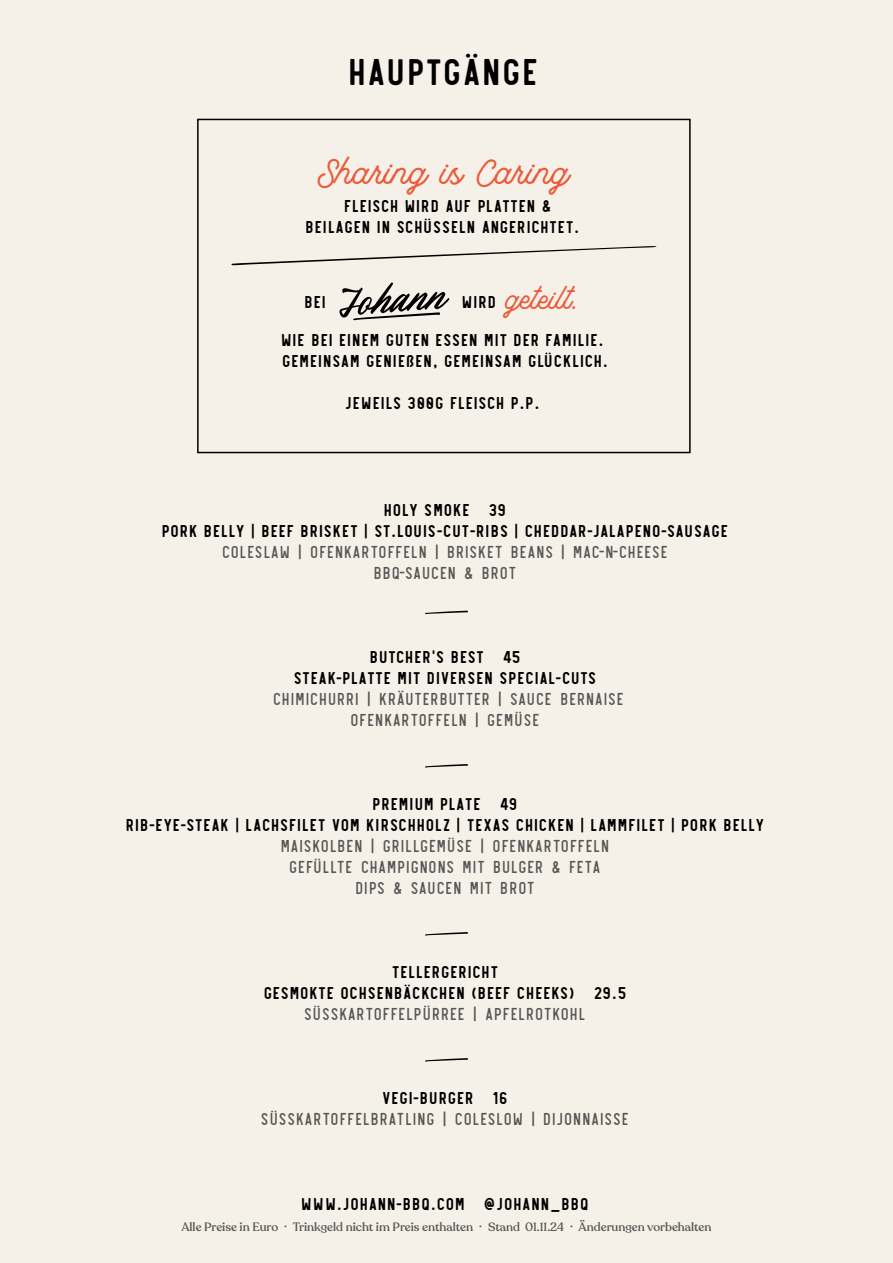
<style>
.page{position:relative;width:893px;height:1263px;background:#f5f1e9}
.page>*{position:absolute;margin:0;border:0;box-sizing:border-box;transform-origin:0 0}
.t1{font:39px "Madgue Script";color:#eb5a3a}
.t2{font:700 39px "Revelstoke";letter-spacing:-.03em;color:#000}
.t3{font:33px "Madgue Script";color:#eb5a3a}
.t4{font:700 18px/21px "Revelstoke";letter-spacing:-.02em;color:#000;text-align:center}
.t5{font:18px/21px "Revelstoke";letter-spacing:-.015em;color:#575756;text-align:center}
.t6{font:700 18px "Revelstoke";color:#000}
.t7{font:500 12px "Recoleta";color:#575756}
.s1{font-family:"Revelstoke";font-weight:700;font-size:18px;color:#000}
</style>
<div class="page">
<svg style="left:425px;top:611px;width:43px;height:3px"></svg>
<svg style="left:425px;top:764px;width:43px;height:4px"></svg>
<svg style="left:425px;top:932px;width:43px;height:4px"></svg>
<svg style="left:425px;top:1058px;width:43px;height:4px"></svg>
<svg style="left:231px;top:246px;width:425px;height:19px"></svg>
<div style="left:197px;top:119px;width:494px;height:334px;border:2px solid #000"></div>
<svg style="left:339px;top:282px;width:111px;height:38px"></svg>
<h1 class="t2" style="left:350px;top:50px;width:194px">HAUPTGÄNGE</h1>
<h1 class="t1" style="left:318px;top:149px;width:254px">Sharing is Caring</h1>
<p class="t4" style="left:307px;top:195px;width:276px;text-align:left;text-indent:38px">FLEISCH WIRD AUF PLATTEN &amp;<br>BEILAGEN IN SCHÜSSELN ANGERICHTET.</p>
<p class="t4" style="left:306px;top:291px;width:24px">BEI</p>
<h2 class="t3" style="left:463px;top:279px;width:114px"><span class="s1">WIRD</span> geteilt.</h2>
<p class="t4" style="left:282px;top:330px;width:329px;text-align:left">WIE BEI EINEM GUTEN ESSEN MIT DER FAMILIE.<br>GEMEINSAM GENIEßEN, GEMEINSAM GLÜCKLICH.</p>
<p class="t4" style="left:346px;top:393px;width:197px">JEWEILS 300G FLEISCH P.P.</p>
<p class="t4" style="left:163px;top:499px;width:569px">HOLY SMOKE 39<br>PORK BELLY | BEEF BRISKET | ST.LOUIS-CUT-RIBS | CHEDDAR-JALAPENO-SAUSAGE</p>
<p class="t5" style="left:223px;top:541px;width:448px">COLESLAW | OFENKARTOFFELN | BRISKET BEANS | MAC-N-CHEESE<br>BBQ-SAUCEN &amp; BROT</p>
<p class="t4" style="left:295px;top:646px;width:305px">BUTCHER’S BEST 45<br>STEAK-PLATTE MIT DIVERSEN SPECIAL-CUTS</p>
<p class="t5" style="left:274px;top:688px;width:353px">CHIMICHURRI | KRÄUTERBUTTER | SAUCE BERNAISE<br>OFENKARTOFFELN | GEMÜSE</p>
<p class="t4" style="left:127px;top:793px;width:641px">PREMIUM PLATE 49<br>RIB-EYE-STEAK | LACHSFILET VOM KIRSCHHOLZ | TEXAS CHICKEN | LAMMFILET | PORK BELLY</p>
<p class="t5" style="left:282px;top:835px;width:331px">MAISKOLBEN | GRILLGEMÜSE | OFENKARTOFFELN<br>GEFÜLLTE CHAMPIGNONS MIT BULGER &amp; FETA<br>DIPS &amp; SAUCEN MIT BROT</p>
<p class="t4" style="left:265px;top:961px;width:365px">TELLERGERICHT<br>GESMOKTE OCHSENBÄCKCHEN (BEEF CHEEKS) 29.5</p>
<p class="t5" style="left:305px;top:1003px;width:284px">SÜSSKARTOFFELPÜRREE | APFELROTKOHL</p>
<p class="t4" style="left:383px;top:1087px;width:128px">VEGI-BURGER 16</p>
<p class="t5" style="left:262px;top:1108px;width:371px">SÜSSKARTOFFELBRATLING | COLESLOW | DIJONNAISSE</p>
<p class="t6" style="left:302px;top:1194px;width:290px">WWW.JOHANN-BBQ.COM @JOHANN_BBQ</p>
<p class="t7" style="left:181px;top:1219px;width:532px">Alle Preise in Euro · Trinkgeld nicht im Preis enthalten · Stand 01.11.24 · Änderungen vorbehalten</p>
</div>
